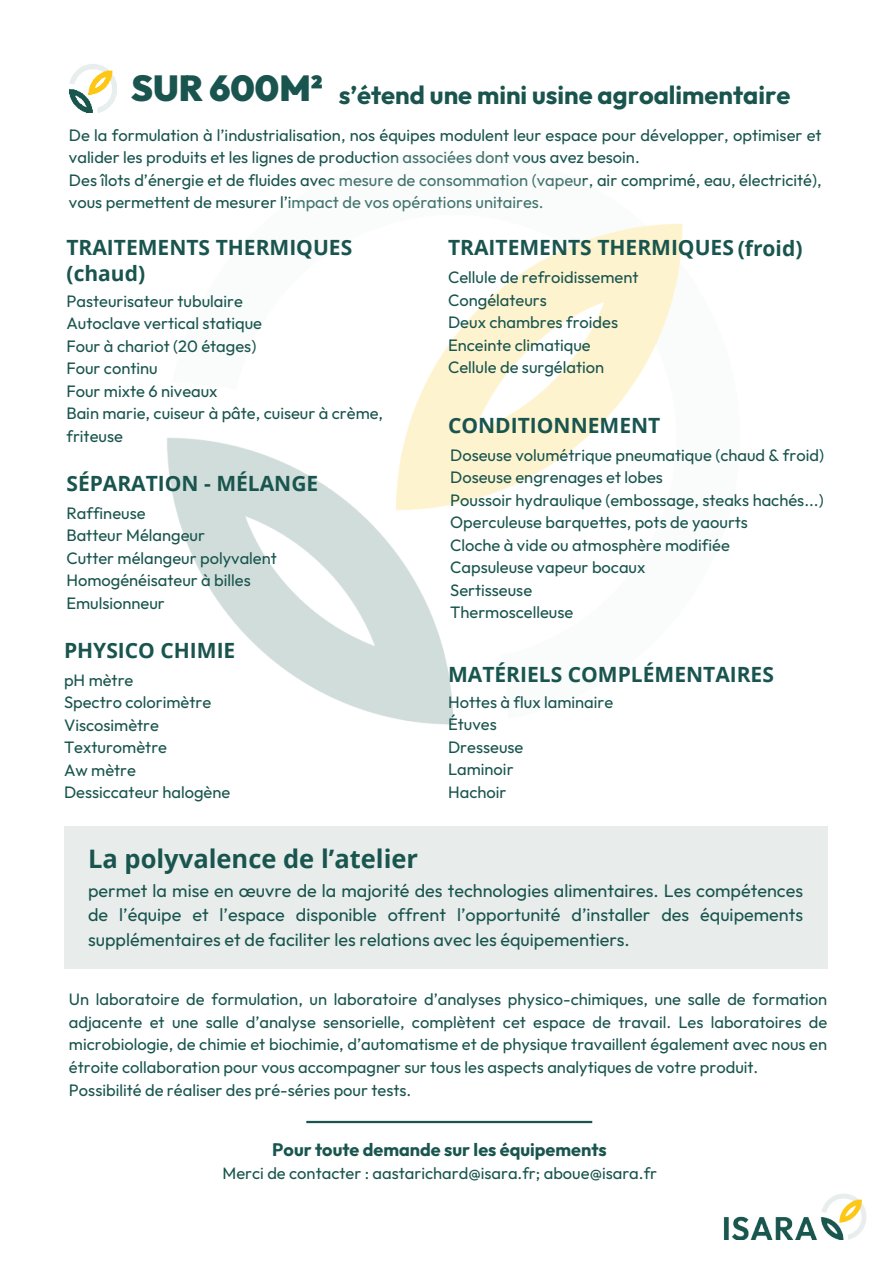
<style>
.page{position:relative;width:894px;height:1264px;background:#fff}
.page>*{position:absolute;margin:0;border:0;box-sizing:border-box;transform-origin:0 0}
.t1{font:700 25.5px "Outfit";color:#19554e}
.t2{font:700 25.5px "Open Sans";color:#19554e}
.t3{font:700 21px/26.1px "Open Sans";color:#19554e}
.t4{font:18px/24.8px "Outfit";color:#19554e;text-align:justify}
.t5{font:700 18px "Outfit";color:#19554e}
.t6{font:16.5px/22.5px "Outfit";color:#19554e}
.s1{font-weight:900;font-size:36px}
</style>
<div class="page">
<img style="left:69px;top:64px;width:48px;height:48px">
<img style="left:723px;top:1194px;width:143px;height:45px">
<img style="left:167px;top:223px;width:516px;height:502px">
<div style="left:64px;top:826px;width:763px;height:142px;background:#e8edec"></div>
<hr style="left:306px;top:1120px;width:286px;height:3px;background:#19554e">
<h1 class="t1" style="left:131px;top:78px;width:660px"><span class="s1">SUR 600M²</span> s’étend une mini usine agroalimentaire</h1>
<p class="t6" style="left:69px;top:124px;width:754px">De la formulation à l’industrialisation, nos équipes modulent leur espace pour développer, optimiser et valider les produits et les lignes de production associées dont vous avez besoin.<br>Des îlots d’énergie et de fluides avec mesure de consommation (vapeur, air comprimé, eau, électricité), vous permettent de mesurer l’impact de vos opérations unitaires.</p>
<p class="t3" style="left:66px;top:234px;width:287px">TRAITEMENTS THERMIQUES (chaud)</p>
<p class="t3" style="left:448px;top:234px;width:356px">TRAITEMENTS THERMIQUES (froid)</p>
<p class="t6" style="left:448px;top:266px;width:192px">Cellule de refroidissement<br>Congélateurs<br>Deux chambres froides<br>Enceinte climatique<br>Cellule de surgélation</p>
<p class="t6" style="left:66px;top:290px;width:318px">Pasteurisateur tubulaire<br>Autoclave vertical statique<br>Four à chariot (20 étages)<br>Four continu<br>Four mixte 6 niveaux<br>Bain marie, cuiseur à pâte, cuiseur à crème, friteuse</p>
<p class="t3" style="left:66px;top:470px;width:253px">SÉPARATION - MÉLANGE</p>
<p class="t3" style="left:448px;top:411px;width:214px">CONDITIONNEMENT</p>
<p class="t6" style="left:450px;top:444px;width:375px">Doseuse volumétrique pneumatique (chaud &amp; froid)<br>Doseuse engrenages et lobes<br>Poussoir hydraulique (embossage, steaks hachés...)<br>Operculeuse barquettes, pots de yaourts<br>Cloche à vide ou atmosphère modifiée<br>Capsuleuse vapeur bocaux<br>Sertisseuse<br>Thermoscelleuse</p>
<p class="t6" style="left:66px;top:502px;width:212px">Raffineuse<br>Batteur Mélangeur<br>Cutter mélangeur polyvalent<br>Homogénéisateur à billes<br>Emulsionneur</p>
<p class="t3" style="left:64px;top:637px;width:173px">PHYSICO CHIMIE</p>
<p class="t6" style="left:64px;top:669px;width:168px">pH mètre<br>Spectro colorimètre<br>Viscosimètre<br>Texturomètre<br>Aw mètre<br>Dessiccateur halogène</p>
<p class="t3" style="left:448px;top:660px;width:327px">MATÉRIELS COMPLÉMENTAIRES</p>
<p class="t6" style="left:448px;top:691px;width:167px">Hottes à flux laminaire<br>Étuves<br>Dresseuse<br>Laminoir<br>Hachoir</p>
<h1 class="t2" style="left:88px;top:841px;width:331px">La polyvalence de l’atelier</h1>
<p class="t4" style="left:88px;top:878px;width:716px">permet la mise en œuvre de la majorité des technologies alimentaires. Les compétences de l’équipe et l’espace disponible offrent l’opportunité d’installer des équipements supplémentaires et de faciliter les relations avec les équipementiers.</p>
<p class="t6" style="left:69px;top:988px;width:759px">Un laboratoire de formulation, un laboratoire d’analyses physico-chimiques, une salle de formation adjacente et une salle d’analyse sensorielle, complètent cet espace de travail. Les laboratoires de microbiologie, de chimie et biochimie, d’automatisme et de physique travaillent également avec nous en étroite collaboration pour vous accompagner sur tous les aspects analytiques de votre produit.<br>Possibilité de réaliser des pré-séries pour tests.</p>
<p class="t5" style="left:272px;top:1137px;width:336px">Pour toute demande sur les équipements</p>
<p class="t6" style="left:222px;top:1162px;width:436px">Merci de contacter : aastarichard@isara.fr; aboue@isara.fr</p>
</div>
